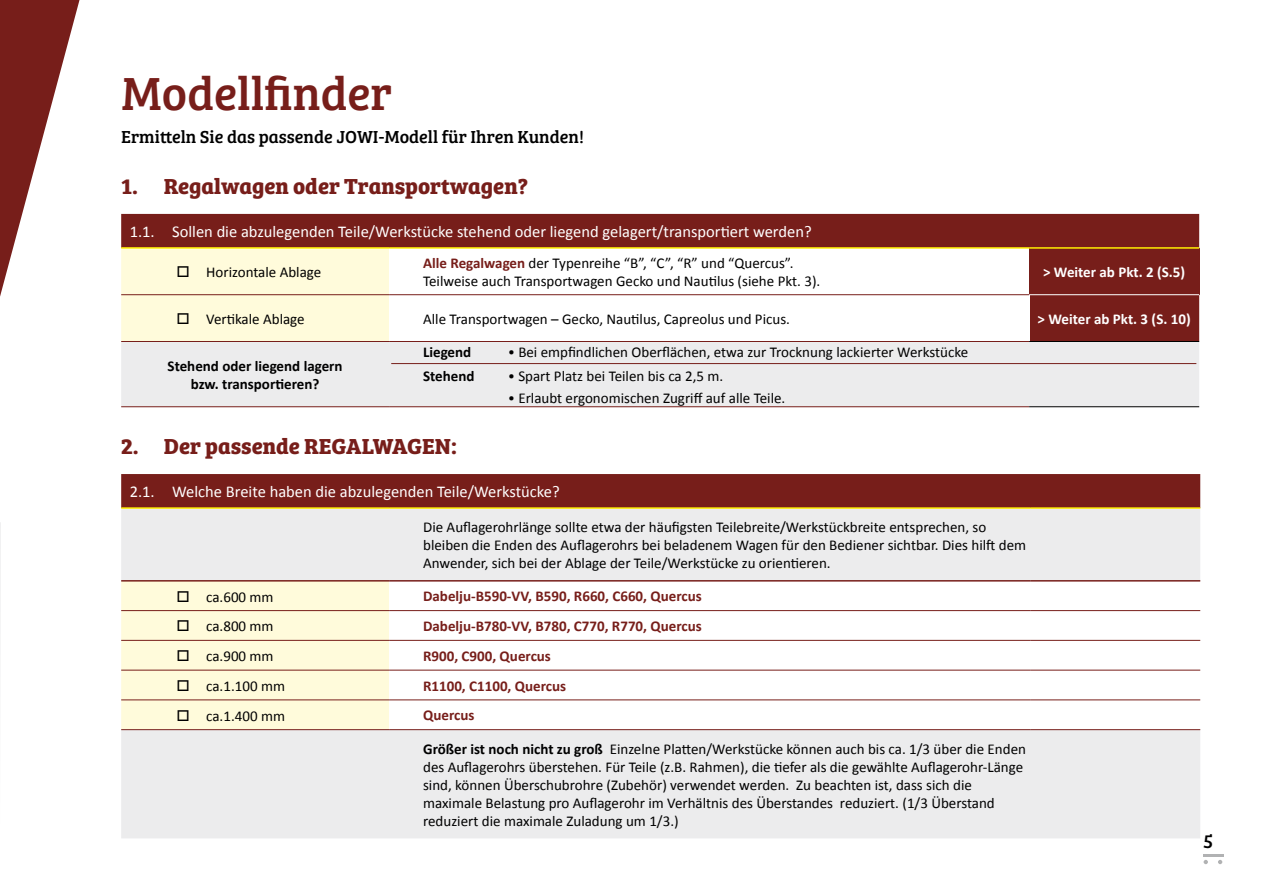
<style>
.page{position:relative;width:1263px;height:893px;background:#fff}
.page>*{position:absolute;margin:0;border:0;box-sizing:border-box;transform-origin:0 0}
.t1{font:48px "Bree Serif";color:#771e1a}
.t2{font:700 22.5px "Bree Serif";color:#771e1a}
.t3{font:19.5px "Bree Serif";color:#000}
.t4{font:18px "Bree Serif";color:#000}
.t5{font:16.5px "Calibri";color:#fff}
.t6{font:15px/18px "Calibri";color:#000}
.t7{font:700 15px "Calibri";color:#771e1a}
.t8{font:700 15px/18px "Calibri";color:#000;text-align:center}
.t9{font:700 15px "Calibri";color:#fff}
.s1{font-weight:700;color:#771e1a}
.s2{font-family:"PT Sans"}
.s3{font-weight:700}
</style>
<div class="page">
<hr style="left:1203px;top:854px;width:21px;height:3px;background:#b1b2b3">
<svg style="left:1203px;top:860px;width:5px;height:4px"></svg>
<svg style="left:1218px;top:860px;width:4px;height:4px"></svg>
<svg style="left:0;top:0;width:80px;height:297px"></svg>
<div style="left:121px;top:214px;width:1078px;height:127px;background:#771e1a"></div>
<div style="left:389px;top:248px;width:640px;height:47px;background:#fff"></div>
<div style="left:1029px;top:248px;width:170px;height:47px;background:#771e1a"></div>
<div style="left:389px;top:295px;width:640px;height:46px;background:#fff"></div>
<div style="left:121px;top:342px;width:1078px;height:64px;background:#ececed"></div>
<hr style="left:1029px;top:341px;width:170px;height:1px;background:#000">
<hr style="left:1029px;top:406px;width:170px;height:1px;background:#000">
<hr style="left:1029px;top:294px;width:170px;height:1px;background:#fff">
<hr style="left:389px;top:294px;width:640px;height:1px;background:#771e1a">
<hr style="left:121px;top:341px;width:268px;height:1px;background:#771e1a">
<hr style="left:389px;top:341px;width:640px;height:1px;background:#771e1a">
<hr style="left:121px;top:406px;width:268px;height:1px;background:#771e1a">
<hr style="left:389px;top:406px;width:640px;height:1px;background:#771e1a">
<hr style="left:121px;top:247px;width:268px;height:2px;background:#ffed00">
<hr style="left:389px;top:247px;width:640px;height:2px;background:#ffed00">
<hr style="left:1029px;top:247px;width:170px;height:2px;background:#ffed00">
<div style="left:121px;top:474px;width:1079px;height:33px;background:#771e1a"></div>
<div style="left:121px;top:509px;width:1079px;height:329px;background:#ececed"></div>
<div style="left:389px;top:581px;width:811px;height:30px;background:#fff"></div>
<svg style="left:389px;top:611px;width:811px;height:118px"></svg>
<hr style="left:121px;top:580px;width:268px;height:2px;background:#771e1a">
<hr style="left:389px;top:580px;width:641px;height:2px;background:#771e1a">
<hr style="left:1030px;top:580px;width:170px;height:2px;background:#771e1a">
<hr style="left:389px;top:610px;width:641px;height:1px;background:#771e1a">
<hr style="left:1030px;top:610px;width:170px;height:1px;background:#771e1a">
<hr style="left:389px;top:640px;width:641px;height:1px;background:#771e1a">
<hr style="left:1030px;top:640px;width:170px;height:1px;background:#771e1a">
<hr style="left:389px;top:670px;width:641px;height:1px;background:#771e1a">
<hr style="left:1030px;top:670px;width:170px;height:1px;background:#771e1a">
<hr style="left:389px;top:700px;width:641px;height:1px;background:#771e1a">
<hr style="left:1030px;top:700px;width:170px;height:1px;background:#771e1a">
<hr style="left:389px;top:729px;width:641px;height:1px;background:#771e1a">
<hr style="left:1030px;top:729px;width:170px;height:1px;background:#771e1a">
<hr style="left:121px;top:507px;width:268px;height:2px;background:#ffed00">
<hr style="left:389px;top:507px;width:641px;height:2px;background:#ffed00">
<hr style="left:1030px;top:507px;width:170px;height:2px;background:#ffed00">
<hr style="left:391px;top:363px;width:805px;height:1px;background:#771e1a">
<div style="left:121px;top:248px;width:268px;height:93px;background:#fffbdb"></div>
<div style="left:121px;top:581px;width:268px;height:149px;background:#fffbdb"></div>
<h1 class="t1" style="left:121px;top:58px;width:273px">Modellfinder</h1>
<p class="t4" style="left:121px;top:124px;width:464px">Ermitteln Sie das passende JOWI-Modell für Ihren Kunden!</p>
<h2 class="t2" style="left:121px;top:169px;width:408px">1. Regalwagen oder Transportwagen?</h2>
<p class="t5" style="left:130px;top:221px;width:683px">1.1. Sollen die abzulegenden Teile/Werkstücke stehend oder liegend gelagert/transportiert werden?</p>
<p class="t6" style="left:176px;top:262px;width:146px">□ Horizontale Ablage</p>
<p class="t6" style="left:423px;top:253px;width:399px"><span class="s1">Alle Regalwagen</span> der Typenreihe “B”, “C”, “R” und “Quercus”.<br>Teilweise auch Transportwagen Gecko und Nautilus (siehe Pkt. 3).</p>
<p class="t9" style="left:1043px;top:263px;width:144px">&gt; Weiter ab Pkt. 2 (S.5)</p>
<p class="t6" style="left:176px;top:309px;width:130px">□ Vertikale Ablage</p>
<p class="t6" style="left:423px;top:309px;width:368px">Alle Transportwagen – Gecko, Nautilus, Capreolus und Picus.</p>
<p class="t9" style="left:1038px;top:309px;width:155px">&gt; Weiter ab Pkt. 3 (S. 10)</p>
<p class="t8" style="left:168px;top:356px;width:177px">Stehend oder liegend lagern bzw. transportieren?</p>
<p class="t8" style="left:423px;top:342px;width:50px">Liegend</p>
<p class="t6" style="left:508px;top:342px;width:461px"><span class="s2">•</span> Bei empfindlichen Oberflächen, etwa zur Trocknung lackierter Werkstücke</p>
<p class="t8" style="left:423px;top:366px;width:53px">Stehend</p>
<p class="t6" style="left:508px;top:366px;width:217px"><span class="s2">•</span> Spart Platz bei Teilen bis ca 2,5 m.</p>
<p class="t6" style="left:508px;top:388px;width:279px"><span class="s2">•</span> Erlaubt ergonomischen Zugriff auf alle Teile.</p>
<h2 class="t2" style="left:121px;top:429px;width:337px">2. Der passende Regalwagen:</h2>
<p class="t5" style="left:130px;top:481px;width:432px">2.1. Welche Breite haben die abzulegenden Teile/Werkstücke?</p>
<p class="t6" style="left:423px;top:517px;width:604px">Die Auflagerohrlänge sollte etwa der häufigsten Teilebreite/Werkstückbreite entsprechen, so bleiben die Enden des Auflagerohrs bei beladenem Wagen für den Bediener sichtbar. Dies hilft dem<br>Anwender, sich bei der Ablage der Teile/Werkstücke zu orientieren.</p>
<p class="t6" style="left:176px;top:587px;width:99px">□ ca.600 mm</p>
<p class="t7" style="left:423px;top:587px;width:280px">Dabelju-B590-VV, B590, R660, C660, Quercus</p>
<p class="t6" style="left:176px;top:617px;width:99px">□ ca.800 mm</p>
<p class="t7" style="left:423px;top:617px;width:280px">Dabelju-B780-VV, B780, C770, R770, Quercus</p>
<p class="t6" style="left:176px;top:646px;width:99px">□ ca.900 mm</p>
<p class="t7" style="left:423px;top:647px;width:129px">R900, C900, Quercus</p>
<p class="t6" style="left:176px;top:676px;width:110px">□ ca.1.100 mm</p>
<p class="t7" style="left:423px;top:676px;width:145px">R1100, C1100, Quercus</p>
<p class="t6" style="left:176px;top:706px;width:110px">□ ca.1.400 mm</p>
<p class="t7" style="left:423px;top:706px;width:53px">Quercus</p>
<p class="t6" style="left:423px;top:739px;width:604px"><span class="s3">Größer ist noch nicht zu groß</span> Einzelne Platten/Werkstücke können auch bis ca. 1/3 über die Enden des Auflagerohrs überstehen. Für Teile (z.B. Rahmen), die tiefer als die gewählte Auflagerohr-Länge sind, können Überschubrohre (Zubehör) verwendet werden. Zu beachten ist, dass sich die maximale Belastung pro Auflagerohr im Verhältnis des Überstandes reduziert. (1/3 Überstand reduziert die maximale Zuladung um 1/3.)</p>
<h3 class="t3" style="left:1203px;top:826px;width:11px">5</h3>
</div>
